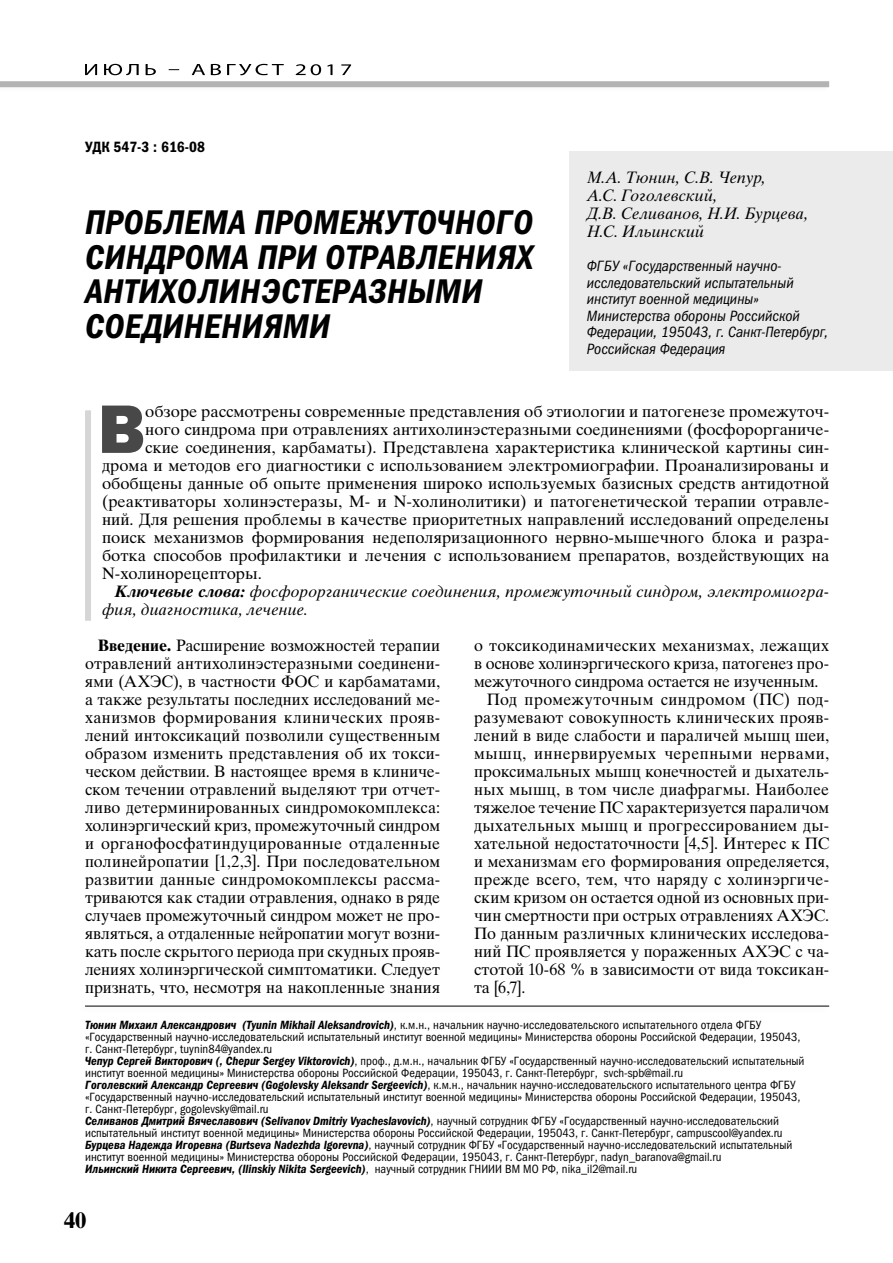
<style>
.page{position:relative;width:893px;height:1263px;background:#fff}
.page>*{position:absolute;margin:0;border:0;box-sizing:border-box;transform-origin:0 0}
.t1{font:69px "Franklin Gothic Heavy ITC";color:#484848}
.t2{font:italic 34.5px/34.5px "Franklin Gothic Demi Cond ITC";letter-spacing:.01em;color:#000}
.t3{font:700 22.5px "Times Ten Cyr";color:#000}
.t4{font:16.5px/18px "Times Ten Cyr Upright";color:#000;text-align:justify}
.t5{font:16.5px/18px "Times Ten Cyr Inclined";letter-spacing:.005em;color:#000}
.t6{font:16.5px "Times Ten Cyr Upright";letter-spacing:.02em;color:#000}
.t7{font:16.5px "Times Ten Cyr Upright";letter-spacing:.035em;color:#000}
.t8{font:16.5px "Times Ten Cyr Upright";letter-spacing:.025em;color:#000}
.t9{font:italic 15px/16.5px "Franklin Gothic Book Cond ITC";color:#000}
.t10{font:15px "Franklin Gothic Demi Cond ITC";color:#000}
.t11{font:12px/12px "Franklin Gothic Book Cond ITC";color:#000}
.t12{font:italic 12px "Franklin Gothic Demi Cond ITC";color:#000}
.s1{font-family:"Times Ten Cyr Bold Inclined"}
.s2{font-family:"Times Ten Cyr";font-weight:700}
.s3{font-family:"Franklin Gothic Demi Cond ITC";font-style:italic}
.s4{font-family:"Franklin Gothic Book Cond ITC";font-style:normal}
</style>
<div class="page">
<div style="left:0;top:79px;width:830px;height:15px;background:#000;opacity:.1"></div>
<div style="left:0;top:81px;width:829px;height:6px;background:#b3b3b3"></div>
<svg style="left:85px;top:64px;width:266px;height:11px"></svg>
<div style="left:570px;top:152px;width:323px;height:219px;background:#ebebeb"></div>
<div style="left:77px;top:1003px;width:753px;height:11px;background:#000;opacity:.1"></div>
<hr style="left:85px;top:1006px;width:744px;height:1px;background:#000">
<div style="left:85px;top:410px;width:6px;height:211px;background:#d6d6d6"></div>
<p class="t10" style="left:85px;top:138px;width:121px">УДК 547-3 : 616-08</p>
<h2 class="t2" style="left:85px;top:206px;width:450px">ПРОБЛЕМА ПРОМЕЖУТОЧНОГО<br>СИНДРОМА ПРИ ОТРАВЛЕНИЯХ<br>АНТИХОЛИНЭСТЕРАЗНЫМИ<br>СОЕДИНЕНИЯМИ</h2>
<p class="t5" style="left:587px;top:168px;width:223px">М.А. Тюнин, С.В. Чепур,<br>А.С. Гоголевский,<br>Д.В. Селиванов, Н.И. Бурцева,<br>Н.С. Ильинский</p>
<p class="t9" style="left:587px;top:258px;width:243px">ФГБУ «Государственный научно&shy;исследовательский испытательный институт военной медицины»<br>Министерства обороны Российской<br>Федерации, 195043, г. Санкт-Петербург,<br>Российская Федерация</p>
<h1 class="t1" style="left:98px;top:386px;width:49px">В</h1>
<p class="t4" style="left:145px;top:402px;width:685px">обзоре рассмотрены современные представления об этиологии и патогенезе промежуточ-</p>
<p class="t4" style="left:145px;top:420px;width:685px">ного синдрома при отравлениях антихолинэстеразными соединениями (фосфорорганиче-</p>
<p class="t4" style="left:145px;top:438px;width:685px">ские соединения, карбаматы). Представлена характеристика клинической картины син-</p>
<p class="t4" style="left:102px;top:456px;width:729px">дрома и методов его диагностики с использованием электромиографии. Проанализированы и</p>
<p class="t4" style="left:102px;top:474px;width:729px">обобщены данные об опыте применения широко используемых базисных средств антидотной</p>
<p class="t4" style="left:102px;top:492px;width:729px">(реактиваторы холинэстеразы, M- и N-холинолитики) и патогенетической терапии отравле-</p>
<p class="t4" style="left:102px;top:510px;width:729px">ний. Для решения проблемы в качестве приоритетных направлений исследований определены</p>
<p class="t4" style="left:102px;top:528px;width:729px">поиск механизмов формирования недеполяризационного нервно-мышечного блока и разра-</p>
<p class="t4" style="left:102px;top:546px;width:729px">ботка способов профилактики и лечения с использованием препаратов, воздействующих на</p>
<p class="t4" style="left:102px;top:564px;width:161px">N-холинорецепторы.</p>
<p class="t5" style="left:102px;top:582px;width:729px;text-indent:13px"><span class="s1">Ключевые слова:</span> фосфорорганические соединения, промежуточный синдром, электромиогра&shy;фия, диагностика, лечение.</p>
<p class="t4" style="left:85px;top:636px;width:357px;text-indent:13px"><span class="s2">Введение.</span> Расширение возможностей терапии отравлений антихолинэстеразными соединени&shy;ями (АХЭС), в частности ФОС и карбаматами, а также результаты последних исследований ме&shy;ханизмов формирования клинических прояв&shy;лений интоксикаций позволили существенным образом изменить представления об их токси&shy;ческом действии. В настоящее время в клиниче&shy;ском течении отравлений выделяют три отчет&shy;ливо детерминированных синдромокомплекса: холинэргический криз, промежуточный синдром и органофосфатиндуцированные отдаленные полинейропатии [1,2,3]. При последовательном развитии данные синдромокомплексы рассма&shy;триваются как стадии отравления, однако в ряде случаев промежуточный синдром может не про&shy;являться, а отдаленные нейропатии могут возни&shy;кать после скрытого периода при скудных прояв&shy;лениях холинэргической симптоматики. Следует признать, что, несмотря на накопленные знания</p>
<p class="t4" style="left:474px;top:636px;width:357px">о токсикодинамических механизмах, лежащих</p>
<p class="t4" style="left:474px;top:654px;width:357px">в основе холинэргического криза, патогенез про-</p>
<p class="t4" style="left:474px;top:672px;width:346px">межуточного синдрома остается не изученным.</p>
<p class="t8" style="left:487px;top:690px;width:344px">Под промежуточным синдромом (ПС) под-</p>
<p class="t4" style="left:474px;top:708px;width:357px">разумевают совокупность клинических прояв-</p>
<p class="t4" style="left:474px;top:726px;width:356px">лений в виде слабости и параличей мышц шеи,</p>
<p class="t7" style="left:474px;top:744px;width:357px">мышц, иннервируемых черепными нервами,</p>
<p class="t4" style="left:474px;top:762px;width:357px">проксимальных мышц конечностей и дыхатель-</p>
<p class="t4" style="left:474px;top:780px;width:357px">ных мышц, в том числе диафрагмы. Наиболее</p>
<p class="t4" style="left:474px;top:798px;width:357px">тяжелое течение ПС характеризуется параличом</p>
<p class="t6" style="left:474px;top:816px;width:357px">дыхательных мышц и прогрессированием ды-</p>
<p class="t4" style="left:474px;top:834px;width:357px">хательной недостаточности [4,5]. Интерес к ПС</p>
<p class="t4" style="left:474px;top:852px;width:357px">и механизмам его формирования определяется,</p>
<p class="t6" style="left:474px;top:870px;width:357px">прежде всего, тем, что наряду с холинэргиче-</p>
<p class="t4" style="left:474px;top:888px;width:357px">ским кризом он остается одной из основных при-</p>
<p class="t4" style="left:474px;top:906px;width:357px">чин смертности при острых отравлениях АХЭС.</p>
<p class="t4" style="left:474px;top:924px;width:357px">По данным различных клинических исследова-</p>
<p class="t4" style="left:474px;top:942px;width:357px">ний ПС проявляется у пораженных АХЭС с ча-</p>
<p class="t4" style="left:474px;top:960px;width:357px">стотой 10-68 % в зависимости от вида токсикан-</p>
<p class="t4" style="left:474px;top:978px;width:53px">та [6,7].</p>
<p class="t11" style="left:85px;top:1019px;width:721px"><span class="s3">Тюнин Михаил Александрович (Tyunin Mikhail Aleksandrovich)</span>, к.м.н., начальник научно-исследовательского испытательного отдела ФГБУ «Государственный научно-исследовательский испытательный институт военной медицины» Министерства обороны Российской Федерации, 195043, г. Санкт-Петербург, tuynin84@yandex.ru<br><span class="s3">Чепур Сергей Викторович (, Chepur Sergey Viktorovich)</span>, проф., д.м.н., начальник ФГБУ «Государственный научно-исследовательский испытательный институт военной медицины» Министерства обороны Российской Федерации, 195043, г. Санкт-Петербург, svch-spb@mail.ru<br><span class="s3">Гоголевский Александр Сергеевич (Gogolevsky Aleksandr Sergeevich)</span>, к.м.н., начальник научно-исследовательского испытательного центра ФГБУ «Государственный научно-исследовательский испытательный институт военной медицины» Министерства обороны Российской Федерации, 195043, г. Санкт-Петербург, gogolevsky@mail.ru</p>
<p class="t12" style="left:85px;top:1114px;width:695px">Селиванов Дмитрий Вячеславович (Selivanov Dmitriy Vyacheslavovich)<span class="s4">, научный сотрудник ФГБУ «Государственный научно-исследовательский</span></p>
<p class="t11" style="left:85px;top:1127px;width:709px">испытательный институт военной медицины» Министерства обороны Российской Федерации, 195043, г. Санкт-Петербург, campuscool@yandex.ru<br><span class="s3">Бурцева Надежда Игоревна (Burtseva Nadezhda Igorevna)</span>, научный сотрудник ФГБУ «Государственный научно-исследовательский испытательный институт военной медицины» Министерства обороны Российской Федерации, 195043, г. Санкт-Петербург, nadyn_baranova@gmail.ru</p>
<p class="t12" style="left:85px;top:1162px;width:554px">Ильинский Никита Сергеевич, (Ilinskiy Nikita Sergeevich)<span class="s4">, научный сотрудник ГНИИИ ВМ МО РФ, nika_il2@mail.ru</span></p>
<h3 class="t3" style="left:64px;top:1207px;width:24px">40</h3>
</div>
